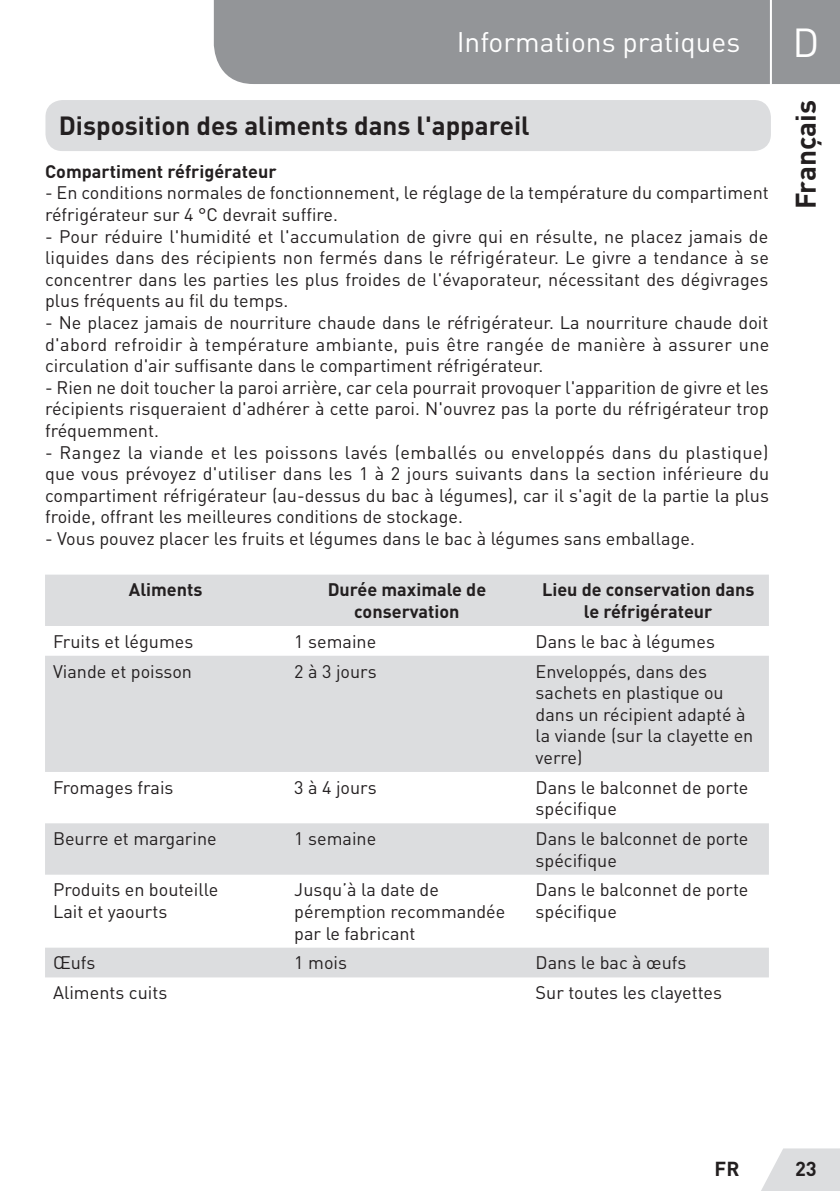
<style>
.page{position:relative;width:840px;height:1191px;background:#fff}
.page>*{position:absolute;margin:0;border:0;box-sizing:border-box;transform-origin:0 0}
.t1{font:40px "DIN Pro";color:#fff}
.TitreDroit{font:28px "DIN Pro";color:#fff}
.t2{font:700 28px "DIN Pro";color:#231f20}
.Sous-titre{font:700 26px "DIN Pro";color:#231f20}
.t3{font:700 20px "DIN Pro";color:#231f20}
.t4{font:18px/21.6px "DIN Pro";color:#231f20}
.t5{font:700 18px/21.6px "DIN Pro";color:#231f20;text-align:center}
</style>
<div class="page">
<svg style="left:761px;top:1148px;width:78px;height:43px;background:#e1e2e3"></svg>
<div style="left:214px;top:0;width:625px;height:84px;background:#939598"></div>
<hr style="left:769px;top:0;width:2px;height:94px;background:#fff">
<div style="left:45px;top:100px;width:725px;height:51px;background:#dcdddf;border-radius:17px"></div>
<svg style="left:45px;top:574px;width:723px;height:403px;fill:#dcdddf"></svg>
<p class="TitreDroit" style="left:456px;top:23px;width:285px">Informations pratiques</p>
<p class="Sous-titre" style="left:59px;top:108px;width:472px">Disposition des aliments dans l'appareil</p>
<p class="t5" style="left:45px;top:160px;width:233px">Compartiment réfrigérateur</p>
<p class="t4" style="left:45px;top:181px;width:725px">- En conditions normales de fonctionnement, le réglage de la température du compartiment réfrigérateur sur 4 °C devrait suffire.</p>
<p class="t4" style="left:45px;top:224px;width:725px;text-align:justify">- Pour réduire l'humidité et l'accumulation de givre qui en résulte, ne placez jamais de liquides dans des récipients non fermés dans le réfrigérateur. Le givre a tendance à se concentrer dans les parties les plus froides de l'évaporateur, nécessitant des dégivrages plus fréquents au fil du temps.</p>
<p class="t4" style="left:45px;top:311px;width:725px;text-align:justify">- Ne placez jamais de nourriture chaude dans le réfrigérateur. La nourriture chaude doit d'abord refroidir à température ambiante, puis être rangée de manière à assurer une circulation d'air suffisante dans le compartiment réfrigérateur.</p>
<p class="t4" style="left:45px;top:376px;width:725px;text-align:justify">- Rien ne doit toucher la paroi arrière, car cela pourrait provoquer l'apparition de givre et les récipients risqueraient d'adhérer à cette paroi. N'ouvrez pas la porte du réfrigérateur trop fréquemment.</p>
<p class="t4" style="left:45px;top:440px;width:725px;text-align:justify">- Rangez la viande et les poissons lavés (emballés ou enveloppés dans du plastique) que vous prévoyez d'utiliser dans les 1 à 2 jours suivants dans la section inférieure du compartiment réfrigérateur (au-dessus du bac à légumes), car il s'agit de la partie la plus froide, offrant les meilleures conditions de stockage.</p>
<p class="t4" style="left:45px;top:527px;width:651px">- Vous pouvez placer les fruits et légumes dans le bac à légumes sans emballage.</p>
<p class="t5" style="left:129px;top:578px;width:75px">Aliments</p>
<p class="t5" style="left:327px;top:578px;width:160px">Durée maximale de conservation</p>
<p class="t5" style="left:541px;top:578px;width:214px">Lieu de conservation dans le réfrigérateur</p>
<p class="t4" style="left:53px;top:629px;width:142px">Fruits et légumes</p>
<p class="t4" style="left:294px;top:629px;width:83px">1 semaine</p>
<p class="t4" style="left:535px;top:629px;width:181px">Dans le bac à légumes</p>
<p class="t4" style="left:53px;top:659px;width:140px">Viande et poisson</p>
<p class="t4" style="left:294px;top:659px;width:84px">2 à 3 jours</p>
<p class="t4" style="left:535px;top:659px;width:219px">Enveloppés, dans des sachets en plastique ou dans un récipient adapté à la viande (sur la clayette en verre)</p>
<p class="t4" style="left:53px;top:775px;width:122px">Fromages frais</p>
<p class="t4" style="left:294px;top:775px;width:84px">3 à 4 jours</p>
<p class="t4" style="left:535px;top:775px;width:214px">Dans le balconnet de porte spécifique</p>
<p class="t4" style="left:53px;top:827px;width:165px">Beurre et margarine</p>
<p class="t4" style="left:294px;top:827px;width:83px">1 semaine</p>
<p class="t4" style="left:535px;top:827px;width:214px">Dans le balconnet de porte spécifique</p>
<p class="t4" style="left:53px;top:878px;width:167px">Produits en bouteille</p>
<p class="t4" style="left:53px;top:900px;width:116px">Lait et yaourts</p>
<p class="t4" style="left:294px;top:878px;width:212px">Jusqu’à la date de péremption recommandée par le fabricant</p>
<p class="t4" style="left:535px;top:878px;width:214px">Dans le balconnet de porte spécifique</p>
<p class="t4" style="left:53px;top:951px;width:44px">Œufs</p>
<p class="t4" style="left:294px;top:951px;width:54px">1 mois</p>
<p class="t4" style="left:535px;top:951px;width:152px">Dans le bac à œufs</p>
<p class="t4" style="left:53px;top:981px;width:116px">Aliments cuits</p>
<p class="t4" style="left:535px;top:981px;width:188px">Sur toutes les clayettes</p>
<p class="t1" style="left:792px;top:15px;width:28px">D</p>
<p class="t2" style="left:786px;top:209px;width:111px;rotate:-90deg">Français</p>
<p class="t3" style="left:714px;top:1155px;width:26px">FR</p>
<p class="t3" style="left:794px;top:1155px;width:23px">23</p>
</div>
